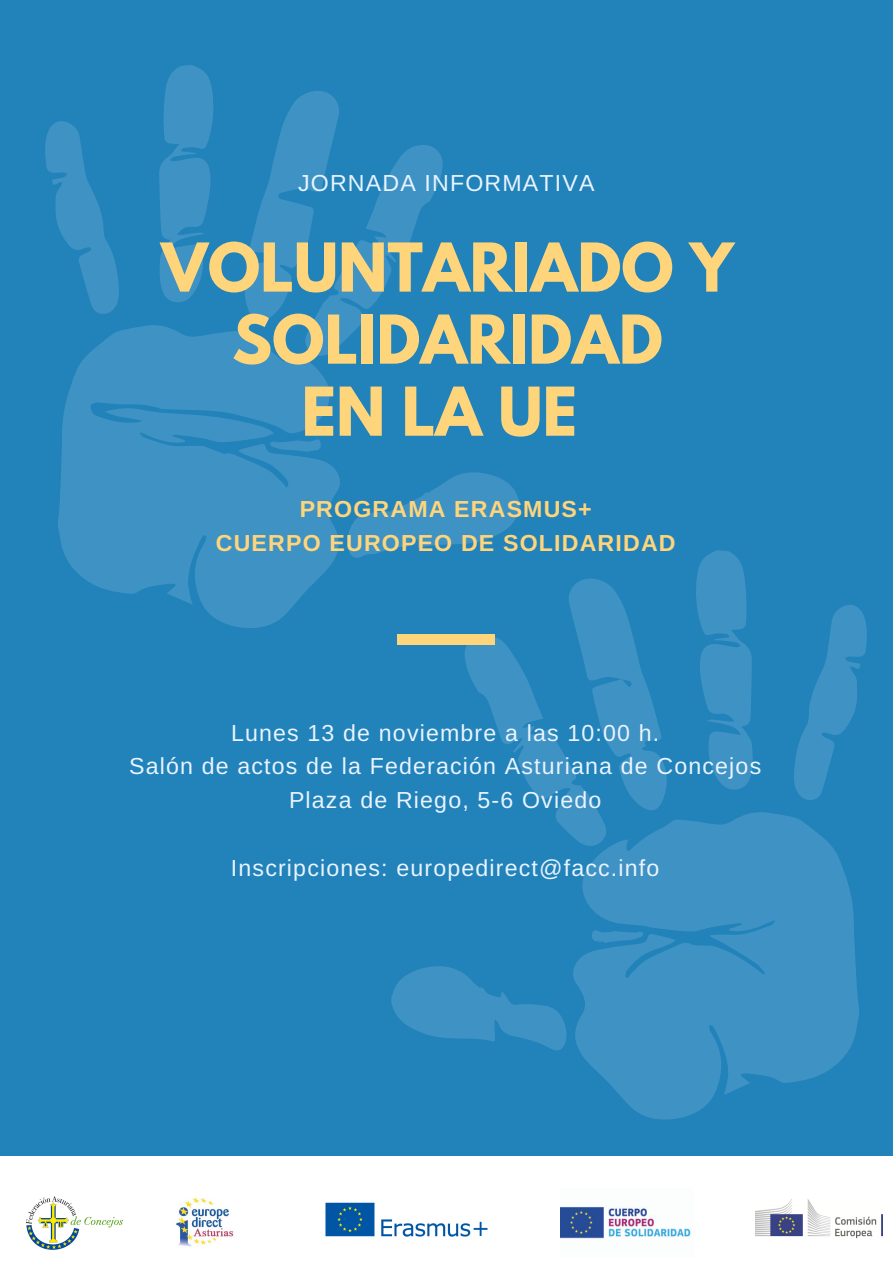
<style>
.page{position:relative;width:893px;height:1263px;background:#fff}
.page>*{position:absolute;margin:0;border:0;box-sizing:border-box;transform-origin:0 0}
.t1{font:700 59.62px/72.1px "League Spartan";color:#ffd57c;text-align:center}
.t2{font:23.17px/33.8px "Arimo";letter-spacing:.05em;color:#e8f4ff;text-align:center}
.t3{font:700 23.17px/33.8px "Arimo";letter-spacing:.05em;color:#ffd57c;text-align:center}
</style>
<div class="page">
<div style="left:0;top:0;width:893px;height:1156px;background:#2282ba"></div>
<svg style="left:58px;top:325px;width:282px;height:303px;fill:#3f92c4"></svg>
<svg style="left:164px;top:65px;width:48px;height:237px;fill:#3f92c4"></svg>
<svg style="left:212px;top:91px;width:231px;height:286px"></svg>
<svg style="left:45px;top:115px;width:128px;height:199px"></svg>
<svg style="left:269px;top:423px;width:55px;height:40px"></svg>
<svg style="left:574px;top:812px;width:285px;height:308px;fill:#3f92c4"></svg>
<svg style="left:700px;top:550px;width:46px;height:240px;fill:#3f92c4"></svg>
<svg style="left:391px;top:966px;width:183px;height:85px"></svg>
<svg style="left:347px;top:472px;width:353px;height:396px"></svg>
<svg style="left:738px;top:598px;width:129px;height:202px"></svg>
<svg style="left:588px;top:913px;width:56px;height:41px"></svg>
<div style="left:397px;top:634px;width:98px;height:10px;background:#ffd57c"></div>
<img style="left:176px;top:1197px;width:58px;height:50px">
<img style="left:26px;top:1196px;width:97px;height:54px">
<img style="left:325px;top:1202px;width:163px;height:35px">
<img style="left:561px;top:1206px;width:130px;height:33px">
<img style="left:756px;top:1199px;width:126px;height:40px">
<p class="t2" style="left:298px;top:166px;width:298px">JORNADA INFORMATIVA</p>
<h1 class="t1" style="left:161px;top:239px;width:574px">VOLUNTARIADO Y<br>SOLIDARIDAD<br>EN LA UE</h1>
<p class="t3" style="left:216px;top:492px;width:461px">PROGRAMA ERASMUS+<br>CUERPO EUROPEO DE SOLIDARIDAD</p>
<p class="t2" style="left:129px;top:716px;width:634px">Lunes 13 de noviembre a las 10:00 h.<br>Salón de actos de la Federación Asturiana de Concejos<br>Plaza de Riego, 5-6 Oviedo</p>
<p class="t2" style="left:231px;top:851px;width:430px">Inscripciones: europedirect@facc.info</p>
</div>
